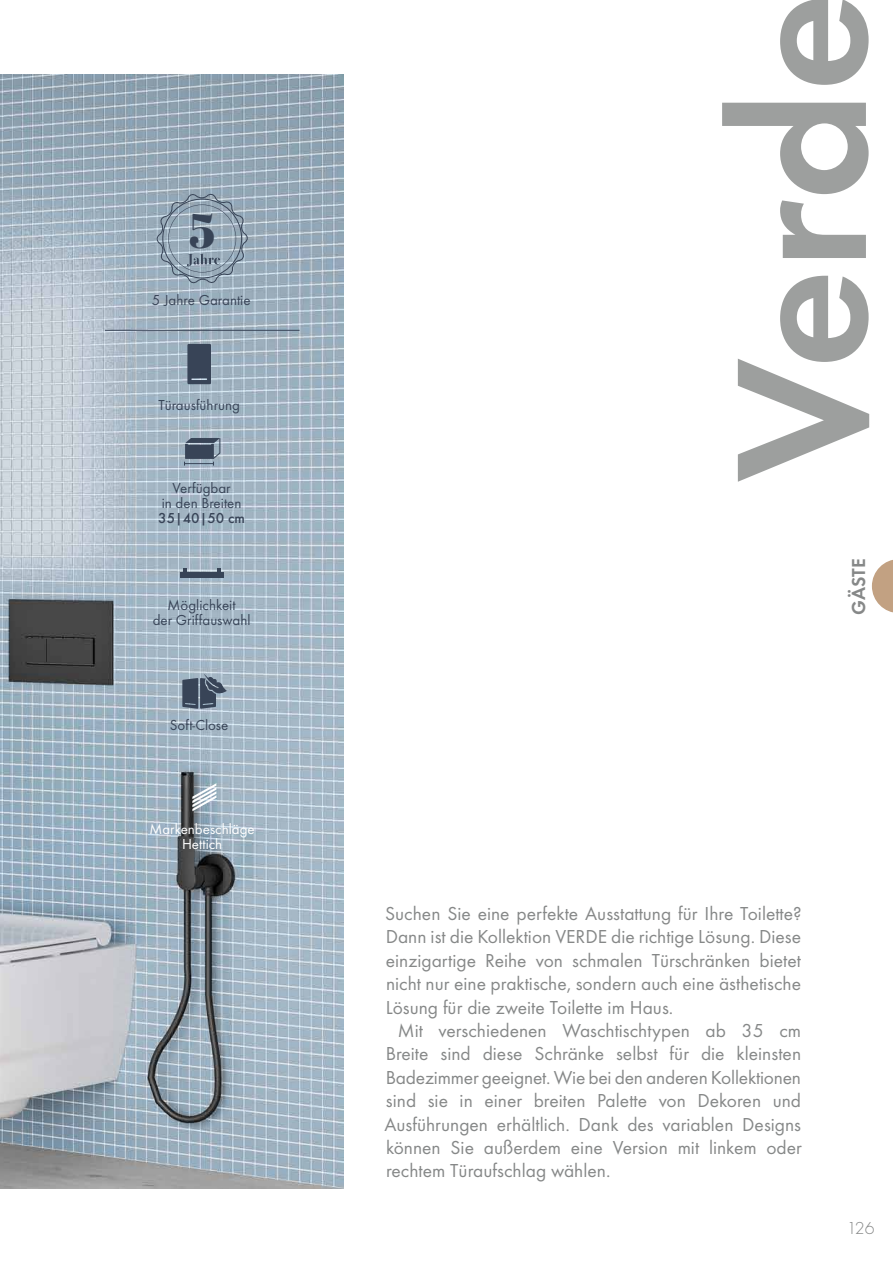
<style>
.page{position:relative;width:893px;height:1263px;background:#fff}
.page>*{position:absolute;margin:0;border:0;box-sizing:border-box;transform-origin:0 0}
.t1{font:600 192px "Futura TOT";color:#9d9f9e}
.t2{font:48.75px "Abril Fatface";color:#384457}
.t3{font:19.5px/23.4px "Futura TOT";color:#868888;text-align:justify}
.t4{font:600 19.5px "Futura TOT";color:#868888}
.t5{font:18px "Futura TOT Ligh";color:#868888}
.t6{font:15px/15px "Futura TOT";color:#384457;text-align:center}
.t7{font:15px/15px "Futura TOT";color:#fff;text-align:center}
.t8{font:500 15px "Futura TOT";color:#384457}
</style>
<div class="page">
<svg style="left:872px;top:560px;width:21px;height:53px"></svg>
<img style="left:0;top:74px;width:344px;height:1114px">
<hr style="left:105px;top:330px;width:195px;height:1px;background:#384457">
<svg style="left:155px;top:192px;width:94px;height:93px;background:#95a7b5"></svg>
<svg style="left:182px;top:674px;width:45px;height:35px;background:#647283"></svg>
<div style="left:180px;top:572px;width:43px;height:6px;background:#384457"></div>
<svg style="left:183px;top:569px;width:4px;height:3px"></svg>
<svg style="left:192px;top:783px;width:24px;height:28px"></svg>
<svg style="left:184px;top:437px;width:37px;height:29px"></svg>
<svg style="left:187px;top:344px;width:24px;height:40px"></svg>
<h2 class="t2" style="left:189px;top:196px;width:28px">5</h2>
<p class="t6" style="left:152px;top:292px;width:100px">5 Jahre Garantie</p>
<p class="t6" style="left:158px;top:397px;width:83px">Türausführung</p>
<p class="t6" style="left:162px;top:480px;width:81px">Verfügbar<br>in den Breiten</p>
<p class="t8" style="left:158px;top:509px;width:88px">35|40|50 cm</p>
<p class="t6" style="left:153px;top:597px;width:99px">Möglichkeit<br>der Griffauswahl</p>
<p class="t6" style="left:170px;top:717px;width:60px">Soft-Close</p>
<p class="t7" style="left:149px;top:821px;width:107px">Markenbeschläge<br>Hettich</p>
<h1 class="t1" style="left:686px;top:482px;width:491px;rotate:-90deg">Verde</h1>
<p class="t4" style="left:847px;top:615px;width:58px;rotate:-90deg">GÄSTE</p>
<p class="t3" style="left:385px;top:901px;width:418px">Suchen Sie eine perfekte Ausstattung für Ihre Toilette?<br>Dann ist die Kollektion VERDE die richtige Lösung. Diese einzigartige Reihe von schmalen Türschränken bietet nicht nur eine praktische, sondern auch eine ästhetische Lösung für die zweite Toilette im Haus.</p>
<p class="t3" style="left:384px;top:1018px;width:419px;text-indent:14px">Mit verschiedenen Waschtischtypen ab 35 cm Breite sind diese Schränke selbst für die kleinsten Badezimmer geeignet. Wie bei den anderen Kollektionen sind sie in einer breiten Palette von Dekoren und Ausführungen erhältlich. Dank des variablen Designs können Sie außerdem eine Version mit linkem oder rechtem Türaufschlag wählen.</p>
<p class="t5" style="left:847px;top:1218px;width:29px">126</p>
</div>
